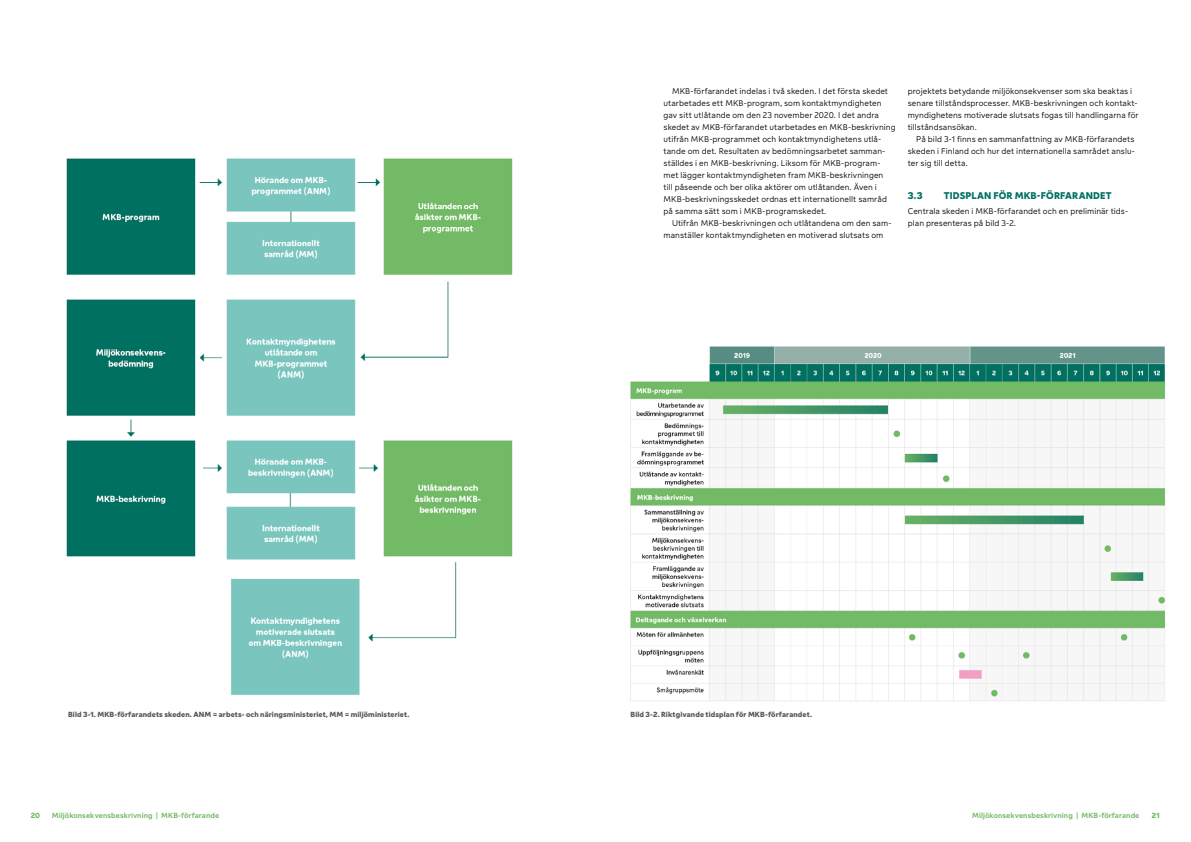
<style>
.page{position:relative;width:1191px;height:842px;background:#fff}
.page>*{position:absolute;margin:0;border:0;box-sizing:border-box;transform-origin:0 0}
.OTSIKKO_1_1{font:700 10.5px "Fortum Sans";letter-spacing:.01em;color:#007061}
.LEIPIS{font:300 9px/12px "Fortum Sans";letter-spacing:.005em;color:#000}
.LEIPIS_ALKU{font:300 9px/12px "Fortum Sans";letter-spacing:.005em;color:#000}
.t1{font:700 8px "Fortum Sans";letter-spacing:.015em;color:#575756}
.t2{font:500 8px "Fortum Sans";letter-spacing:.015em;color:#73ba64}
.t3{font:700 8px "Fortum Sans";color:#73ba64}
</style>
<div class="page">
<img style="left:66px;top:158px;width:447px;height:537px">
<img style="left:630px;top:346px;width:535px;height:355px">
<p class="LEIPIS" style="left:663px;top:85px;width:233px;text-indent:9px">MKB-förfarandet indelas i två skeden. I det första skedet utarbetades ett MKB-program, som kontaktmyndigheten gav sitt utlåtande om den 23 november 2020. I det andra skedet av MKB-förfarandet utarbetades en MKB-beskrivning utifrån MKB-programmet och kontaktmyndighetens utlå&shy;tande om det. Resultaten av bedömningsarbetet samman&shy;ställdes i en MKB-beskrivning. Liksom för MKB-program&shy;met lägger kontaktmyndigheten fram MKB-beskrivningen<br>till påseende och ber olika aktörer om utlåtanden. Även i MKB-beskrivningsskedet ordnas ett internationellt samråd på samma sätt som i MKB-programskedet.</p>
<p class="LEIPIS" style="left:663px;top:217px;width:229px;text-indent:9px">Utifrån MKB-beskrivningen och utlåtandena om den sam&shy;manställer kontaktmyndigheten en motiverad slutsats om</p>
<p class="LEIPIS" style="left:907px;top:85px;width:232px">projektets betydande miljökonsekvenser som ska beaktas i senare tillståndsprocesser. MKB-beskrivningen och kontakt&shy;myndighetens motiverade slutsats fogas till handlingarna för tillståndsansökan.</p>
<p class="LEIPIS" style="left:907px;top:133px;width:229px;text-align:justify;text-indent:9px">På bild 3-1 finns en sammanfattning av MKB-förfarandets skeden i Finland och hur det internationella samrådet anslu&shy;ter sig till detta.</p>
<h2 class="OTSIKKO_1_1" style="left:907px;top:189px;width:16px">3.3</h2>
<h2 class="OTSIKKO_1_1" style="left:943px;top:189px;width:169px">TIDSPLAN FÖR MKB-FÖRFARANDET</h2>
<p class="LEIPIS_ALKU" style="left:907px;top:205px;width:222px">Centrala skeden i MKB-förfarandet och en preliminär tids&shy;plan presenteras på bild 3-2.</p>
<h3 class="t1" style="left:68px;top:710px;width:343px">Bild 3-1. MKB-förfarandets skeden. ANM = arbets- och näringsministeriet, MM = miljöministeriet.</h3>
<h3 class="t1" style="left:630px;top:710px;width:183px">Bild 3-2. Riktgivande tidsplan för MKB-förfarandet.</h3>
<p class="t3" style="left:31px;top:811px;width:11px">20</p>
<p class="t2" style="left:52px;top:811px;width:169px">Miljökonsekvensbeskrivning | MKB-förfarande</p>
<p class="t2" style="left:972px;top:811px;width:169px">Miljökonsekvensbeskrivning | MKB-förfarande</p>
<p class="t3" style="left:1151px;top:811px;width:9px">21</p>
</div>
